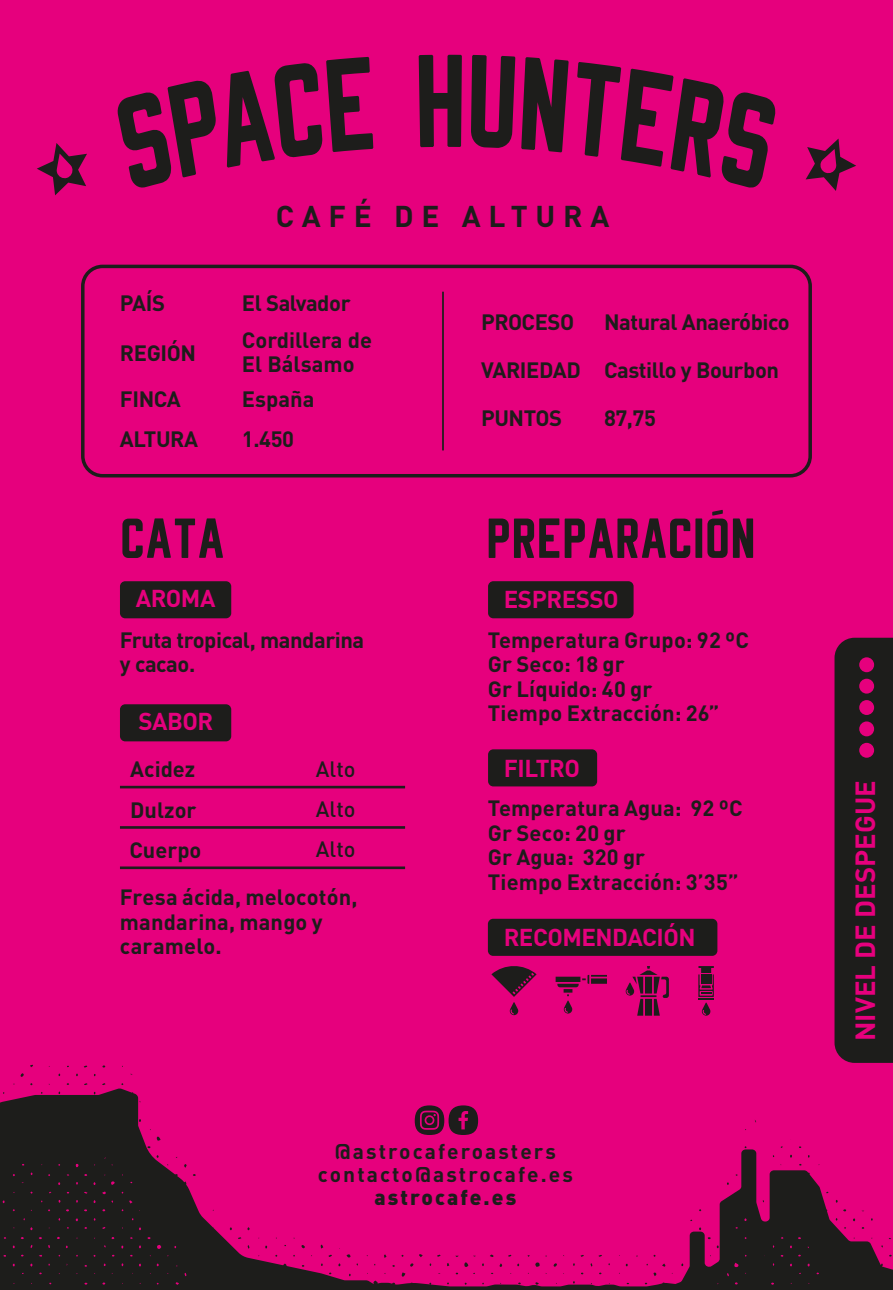
<style>
.page{position:relative;width:893px;height:1290px;background:#e6007d}
.page>*{position:absolute;margin:0;border:0;box-sizing:border-box;transform-origin:0 0}
.t1{font:61.6px "Rheiborn Sans Clean";color:#1d1d1b}
.t2{font:700 29.75px "DIN Pro";letter-spacing:.26em;color:#1d1d1b}
.t3{font:700 27.3px "DIN Pro";color:#e6007d}
.t4{font:700 24.15px "DIN Pro";letter-spacing:-.02em;color:#e6007d}
.t5{font:700 22.05px/47.9px "DIN Pro";letter-spacing:-.02em;color:#1d1d1b}
.t6{font:700 22.05px/35.4px "DIN Pro";color:#1d1d1b}
.t7{font:500 22.05px "DIN Pro";color:#1d1d1b}
.t8{font:700 21.7px/24.5px "DIN Pro";letter-spacing:.005em;color:#1d1d1b}
.t9{font:700 21px/23.1px "DIN Pro";letter-spacing:.1em;color:#1d1d1b;text-align:center}
.t10{font:900 21px "DIN Pro";letter-spacing:.1em;color:#1d1d1b}
</style>
<div class="page">
<svg style="left:0;top:1088px;width:893px;height:202px"></svg>
<svg style="left:157px;top:1136px;width:4px;height:5px"></svg>
<svg style="left:184px;top:1164px;width:3px;height:4px"></svg>
<svg style="left:553px;top:1263px;width:4px;height:4px"></svg>
<svg style="left:535px;top:1282px;width:4px;height:3px"></svg>
<svg style="left:419px;top:1254px;width:4px;height:3px"></svg>
<svg style="left:437px;top:1254px;width:4px;height:3px"></svg>
<svg style="left:490px;top:1254px;width:4px;height:3px"></svg>
<svg style="left:499px;top:1263px;width:3px;height:4px"></svg>
<svg style="left:455px;top:1255px;width:21px;height:19px"></svg>
<svg style="left:646px;top:1263px;width:19px;height:13px"></svg>
<svg style="left:301px;top:1245px;width:4px;height:3px"></svg>
<svg style="left:328px;top:1254px;width:4px;height:3px"></svg>
<svg style="left:346px;top:1254px;width:12px;height:11px"></svg>
<svg style="left:528px;top:1255px;width:19px;height:19px"></svg>
<svg style="left:402px;top:1263px;width:11px;height:14px"></svg>
<div style="left:834px;top:638px;width:59px;height:425px;background:#1d1d1b"></div>
<div style="left:859px;top:743px;width:15px;height:15px;background:#e6007d;border-radius:50%"></div>
<div style="left:859px;top:721px;width:15px;height:15px;background:#e6007d;border-radius:50%"></div>
<div style="left:859px;top:700px;width:15px;height:15px;background:#e6007d;border-radius:50%"></div>
<div style="left:859px;top:679px;width:15px;height:14px;background:#e6007d;border-radius:50%"></div>
<div style="left:859px;top:657px;width:15px;height:15px;background:#e6007d;border-radius:50%"></div>
<svg style="left:806px;top:139px;width:50px;height:52px"></svg>
<svg style="left:37px;top:143px;width:50px;height:52px"></svg>
<svg style="left:117px;top:80px;width:99px;height:108px"></svg>
<svg style="left:227px;top:57px;width:146px;height:111px"></svg>
<svg style="left:419px;top:55px;width:43px;height:92px"></svg>
<svg style="left:471px;top:55px;width:44px;height:93px"></svg>
<svg style="left:521px;top:57px;width:48px;height:95px"></svg>
<svg style="left:577px;top:62px;width:198px;height:126px"></svg>
<svg style="left:415px;top:1105px;width:63px;height:30px"></svg>
<div style="left:81px;top:265px;width:731px;height:212px;border:4px solid #1d1d1b;border-radius:20px"></div>
<hr style="left:442px;top:292px;width:2px;height:158px;background:#1d1d1b">
<div style="left:120px;top:704px;width:111px;height:37px;background:#1d1d1b;border-radius:5px"></div>
<div style="left:120px;top:581px;width:111px;height:37px;background:#1d1d1b;border-radius:5px"></div>
<div style="left:488px;top:581px;width:146px;height:37px;background:#1d1d1b;border-radius:5px"></div>
<div style="left:488px;top:749px;width:109px;height:37px;background:#1d1d1b;border-radius:5px"></div>
<div style="left:488px;top:919px;width:229px;height:37px;background:#1d1d1b;border-radius:5px"></div>
<hr style="left:120px;top:786px;width:285px;height:2px;background:#1d1d1b">
<hr style="left:120px;top:826px;width:285px;height:3px;background:#1d1d1b">
<hr style="left:120px;top:866px;width:285px;height:3px;background:#1d1d1b">
<svg style="left:556px;top:975px;width:51px;height:38px"></svg>
<svg style="left:491px;top:966px;width:46px;height:49px"></svg>
<svg style="left:626px;top:966px;width:43px;height:49px"></svg>
<svg style="left:698px;top:966px;width:16px;height:50px"></svg>
<p class="t5" style="left:120px;top:278px;width:47px">PAÍS</p>
<p class="t5" style="left:120px;top:329px;width:78px;line-height:46.2px">REGIÓN<br>FINCA</p>
<p class="t5" style="left:120px;top:415px;width:80px">ALTURA</p>
<h2 class="t2" style="left:276px;top:199px;width:335px">CAFÉ DE ALTURA</h2>
<p class="t5" style="left:242px;top:284px;width:132px;line-height:37.1px">El Salvador<br>Cordillera de</p>
<p class="t6" style="left:242px;top:346px;width:114px">El Bálsamo<br>España</p>
<p class="t5" style="left:242px;top:414px;width:54px">1.450</p>
<p class="t5" style="left:481px;top:297px;width:95px">PROCESO</p>
<p class="t5" style="left:604px;top:297px;width:187px">Natural Anaeróbico<br>Castillo y Bourbon<br>87,75</p>
<p class="t5" style="left:481px;top:346px;width:101px">VARIEDAD</p>
<p class="t5" style="left:481px;top:394px;width:83px">PUNTOS</p>
<h1 class="t1" style="left:120px;top:501px;width:106px">CATA</h1>
<h1 class="t1" style="left:486px;top:501px;width:271px">PREPARACIÓN</h1>
<p class="t4" style="left:136px;top:584px;width:81px">AROMA</p>
<p class="t4" style="left:504px;top:585px;width:117px">ESPRESSO</p>
<p class="t5" style="left:120px;top:628px;width:246px;line-height:23.8px">Fruta tropical, mandarina y cacao.</p>
<p class="t8" style="left:488px;top:627px;width:263px">Temperatura Grupo: 92 ºC<br>Gr Seco: 18 gr<br>Gr Líquido: 40 gr<br>Tiempo Extracción: 26”</p>
<p class="t4" style="left:138px;top:707px;width:76px">SABOR</p>
<p class="t5" style="left:130px;top:744px;width:67px">Acidez</p>
<p class="t7" style="left:316px;top:756px;width:41px">Alto</p>
<p class="t5" style="left:130px;top:786px;width:68px">Dulzor</p>
<p class="t7" style="left:316px;top:796px;width:41px">Alto</p>
<p class="t5" style="left:129px;top:825px;width:74px">Cuerpo</p>
<p class="t7" style="left:316px;top:836px;width:41px">Alto</p>
<p class="t8" style="left:120px;top:885px;width:239px">Fresa ácida, melocotón, mandarina, mango y caramelo.</p>
<p class="t4" style="left:504px;top:754px;width:78px">FILTRO</p>
<p class="t8" style="left:488px;top:795px;width:256px">Temperatura Agua: 92 ºC<br>Gr Seco: 20 gr<br>Gr Agua: 320 gr<br>Tiempo Extracción: 3’35”</p>
<p class="t4" style="left:504px;top:923px;width:194px">RECOMENDACIÓN</p>
<p class="t9" style="left:318px;top:1139px;width:257px">@astrocaferoasters contacto@astrocafe.es</p>
<p class="t10" style="left:375px;top:1185px;width:143px">astrocafe.es</p>
<p class="t3" style="left:849px;top:1041px;width:262px;rotate:-90deg">NIVEL DE DESPEGUE</p>
</div>
